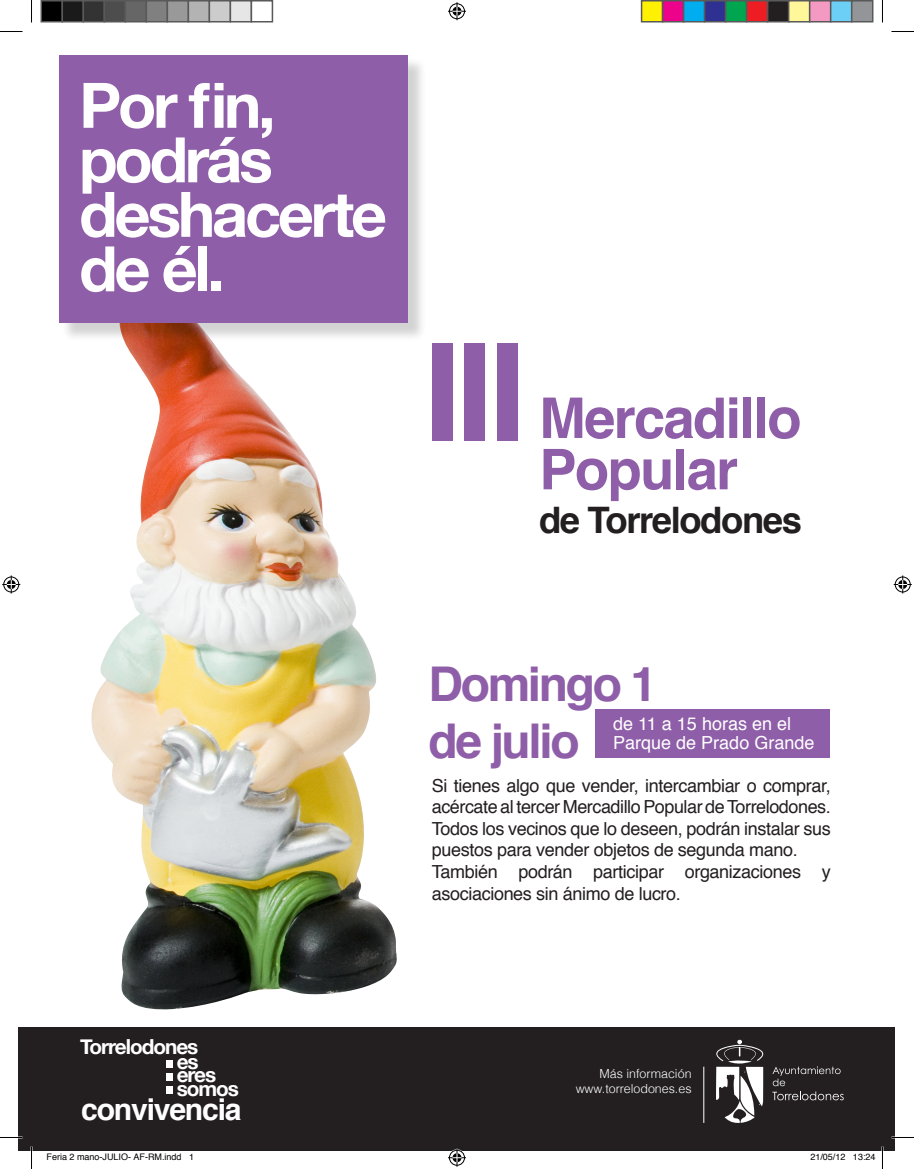
<style>
.page{position:relative;width:914px;height:1169px;background:#fff}
.page>*{position:absolute;margin:0;border:0;box-sizing:border-box;transform-origin:0 0}
.t1{font:700 135.9px "Helvetica";color:#8f5ea8}
.t2{font:700 62.7px/54.4px "Helvetica Neue";letter-spacing:-.05em;color:#fff}
.t3{font:700 56.1px "Helvetica";letter-spacing:-.03em;color:#8f5ea8}
.t4{font:700 47.85px "Helvetica";letter-spacing:-.05em;color:#8f5ea8}
.t5{font:700 36.45px "Helvetica";letter-spacing:-.04em;color:#231f20}
.t6{font:700 30.15px "Helvetica";letter-spacing:-.04em;color:#fff}
.t7{font:700 20.7px "Helvetica Neue";letter-spacing:-.05em;color:#fff}
.t8{font:18px/21.6px "Helvetica";letter-spacing:-.02em;color:#231f20;text-align:justify}
.t9{font:18px/19.5px "Helvetica";color:#fff}
.t10{font:300 12.45px "Helvetica";color:#fff}
.t11{font:9px "Helvetica";color:#000}
</style>
<div class="page">
<img style="left:91px;top:342px;width:306px;height:668px">
<div style="left:61px;top:57px;width:365px;height:285px;background:#231f20;opacity:.2"></div>
<div style="left:59px;top:55px;width:349px;height:268px;background:#8f5ea8"></div>
<div style="left:19px;top:1026px;width:876px;height:124px;background:#231f20"></div>
<div style="left:166px;top:1060px;width:7px;height:7px;background:#fff"></div>
<div style="left:166px;top:1073px;width:7px;height:7px;background:#fff"></div>
<div style="left:166px;top:1086px;width:7px;height:8px;background:#fff"></div>
<hr style="left:703px;top:1066px;width:1px;height:56px;background:#fff">
<svg style="left:772px;top:1066px;width:71px;height:34px"></svg>
<svg style="left:716px;top:1039px;width:47px;height:84px"></svg>
<div style="left:595px;top:709px;width:234px;height:49px;background:#8f5ea8"></div>
<hr style="left:0;top:1136px;width:22px;height:2px;background:#fff">
<hr style="left:891px;top:1136px;width:22px;height:2px;background:#fff">
<hr style="left:881px;top:1146px;width:2px;height:23px;background:#fff">
<svg style="left:0;top:31px;width:22px;height:1px"></svg>
<svg style="left:891px;top:31px;width:22px;height:1px"></svg>
<svg style="left:0;top:1137px;width:22px;height:1px"></svg>
<svg style="left:891px;top:1137px;width:22px;height:1px"></svg>
<svg style="left:31px;top:0;width:1px;height:23px"></svg>
<svg style="left:31px;top:1146px;width:1px;height:23px"></svg>
<svg style="left:882px;top:0;width:1px;height:23px"></svg>
<svg style="left:882px;top:1146px;width:1px;height:23px"></svg>
<svg style="left:448px;top:2px;width:18px;height:18px"></svg>
<svg style="left:448px;top:1148px;width:18px;height:18px"></svg>
<svg style="left:2px;top:575px;width:18px;height:18px"></svg>
<svg style="left:893px;top:575px;width:18px;height:18px"></svg>
<div style="left:41px;top:1px;width:21px;height:21px;background:#000"></div>
<div style="left:40px;top:0;width:23px;height:23px;border:2px solid #595959"></div>
<div style="left:62px;top:1px;width:21px;height:21px;background:#1a1a1a"></div>
<div style="left:62px;top:0;width:22px;height:23px;border:2px solid #595959"></div>
<div style="left:83px;top:1px;width:21px;height:21px;background:#333"></div>
<div style="left:82px;top:0;width:23px;height:23px;border:2px solid #595959"></div>
<div style="left:104px;top:1px;width:21px;height:21px;background:#4d4d4d"></div>
<div style="left:104px;top:0;width:22px;height:23px;border:2px solid #595959"></div>
<div style="left:125px;top:1px;width:21px;height:21px;background:#666"></div>
<div style="left:124px;top:0;width:23px;height:23px;border:2px solid #595959"></div>
<div style="left:146px;top:1px;width:21px;height:21px;background:#808080"></div>
<div style="left:146px;top:0;width:22px;height:23px;border:2px solid #595959"></div>
<div style="left:167px;top:1px;width:21px;height:21px;background:#999"></div>
<div style="left:166px;top:0;width:23px;height:23px;border:2px solid #595959"></div>
<div style="left:188px;top:1px;width:21px;height:21px;background:#b3b3b3"></div>
<div style="left:188px;top:0;width:22px;height:23px;border:2px solid #595959"></div>
<div style="left:209px;top:1px;width:21px;height:21px;background:#ccc"></div>
<div style="left:208px;top:0;width:23px;height:23px;border:2px solid #595959"></div>
<div style="left:230px;top:1px;width:21px;height:21px;background:#e6e6e6"></div>
<div style="left:230px;top:0;width:22px;height:23px;border:2px solid #595959"></div>
<div style="left:250px;top:0;width:23px;height:23px;border:2px solid #595959"></div>
<div style="left:641px;top:1px;width:21px;height:21px;background:#fff101"></div>
<div style="left:640px;top:0;width:23px;height:23px;border:2px solid #595959"></div>
<div style="left:662px;top:1px;width:21px;height:21px;background:#ed028c"></div>
<div style="left:661px;top:0;width:23px;height:23px;border:2px solid #595959"></div>
<div style="left:683px;top:1px;width:21px;height:21px;background:#00aeef"></div>
<div style="left:682px;top:0;width:23px;height:23px;border:2px solid #595959"></div>
<div style="left:704px;top:1px;width:21px;height:21px;background:#2e3092"></div>
<div style="left:703px;top:0;width:23px;height:23px;border:2px solid #595959"></div>
<div style="left:725px;top:1px;width:21px;height:21px;background:#00a54f"></div>
<div style="left:724px;top:0;width:23px;height:23px;border:2px solid #595959"></div>
<div style="left:746px;top:1px;width:21px;height:21px;background:#ee1d23"></div>
<div style="left:745px;top:0;width:23px;height:23px;border:2px solid #595959"></div>
<div style="left:767px;top:1px;width:21px;height:21px;background:#231f20"></div>
<div style="left:766px;top:0;width:23px;height:23px;border:2px solid #595959"></div>
<div style="left:788px;top:1px;width:21px;height:21px;background:#fff79a"></div>
<div style="left:787px;top:0;width:23px;height:23px;border:2px solid #595959"></div>
<div style="left:809px;top:1px;width:21px;height:21px;background:#f499c2"></div>
<div style="left:808px;top:0;width:23px;height:23px;border:2px solid #595959"></div>
<div style="left:830px;top:1px;width:21px;height:21px;background:#6bcff6"></div>
<div style="left:829px;top:0;width:23px;height:23px;border:2px solid #595959"></div>
<div style="left:851px;top:1px;width:21px;height:21px;background:#939598"></div>
<div style="left:850px;top:0;width:23px;height:23px;border:2px solid #595959"></div>
<svg style="left:47px;top:1150px;width:135px;height:1px"></svg>
<p class="t2" style="left:79px;top:75px;width:198px">Por fin,</p>
<p class="t2" style="left:79px;top:129px;width:309px">podrás deshacerte</p>
<p class="t2" style="left:79px;top:238px;width:147px">de él.</p>
<p class="t1" style="left:423px;top:283px;width:104px">III</p>
<p class="t3" style="left:539px;top:373px;width:264px">Mercadillo</p>
<p class="t3" style="left:539px;top:424px;width:200px">Popular</p>
<p class="t5" style="left:539px;top:491px;width:264px">de Torrelodones</p>
<p class="t4" style="left:428px;top:645px;width:230px">Domingo 1</p>
<p class="t4" style="left:428px;top:702px;width:152px">de julio</p>
<p class="t8" style="left:432px;top:775px;width:400px">Si tienes algo que vender, intercambiar o comprar, acércate al tercer Mercadillo Popular de Torrelodones.<br>Todos los vecinos que lo deseen, podrán instalar sus puestos para vender objetos de segunda mano.</p>
<p class="t8" style="left:432px;top:861px;width:400px">También podrán participar organizaciones y asociaciones sin ánimo de lucro.</p>
<p class="t9" style="left:613px;top:714px;width:203px">de 11 a 15 horas en el<br>Parque de Prado Grande</p>
<p class="t7" style="left:80px;top:1027px;width:119px">Torrelodones</p>
<p class="t7" style="left:177px;top:1042px;width:23px">es</p>
<p class="t7" style="left:177px;top:1056px;width:41px">eres</p>
<p class="t7" style="left:177px;top:1069px;width:64px">somos</p>
<p class="t6" style="left:81px;top:1085px;width:162px">convivencia</p>
<p class="t10" style="left:599px;top:1064px;width:94px">Más información</p>
<p class="t10" style="left:575px;top:1078px;width:117px">www.torrelodones.es</p>
<p class="t11" style="left:46px;top:1149px;width:149px">Feria 2 mano-JULIO- AF-RM.indd 1</p>
<p class="t11" style="left:810px;top:1149px;width:67px">21/05/12 13:24</p>
</div>
